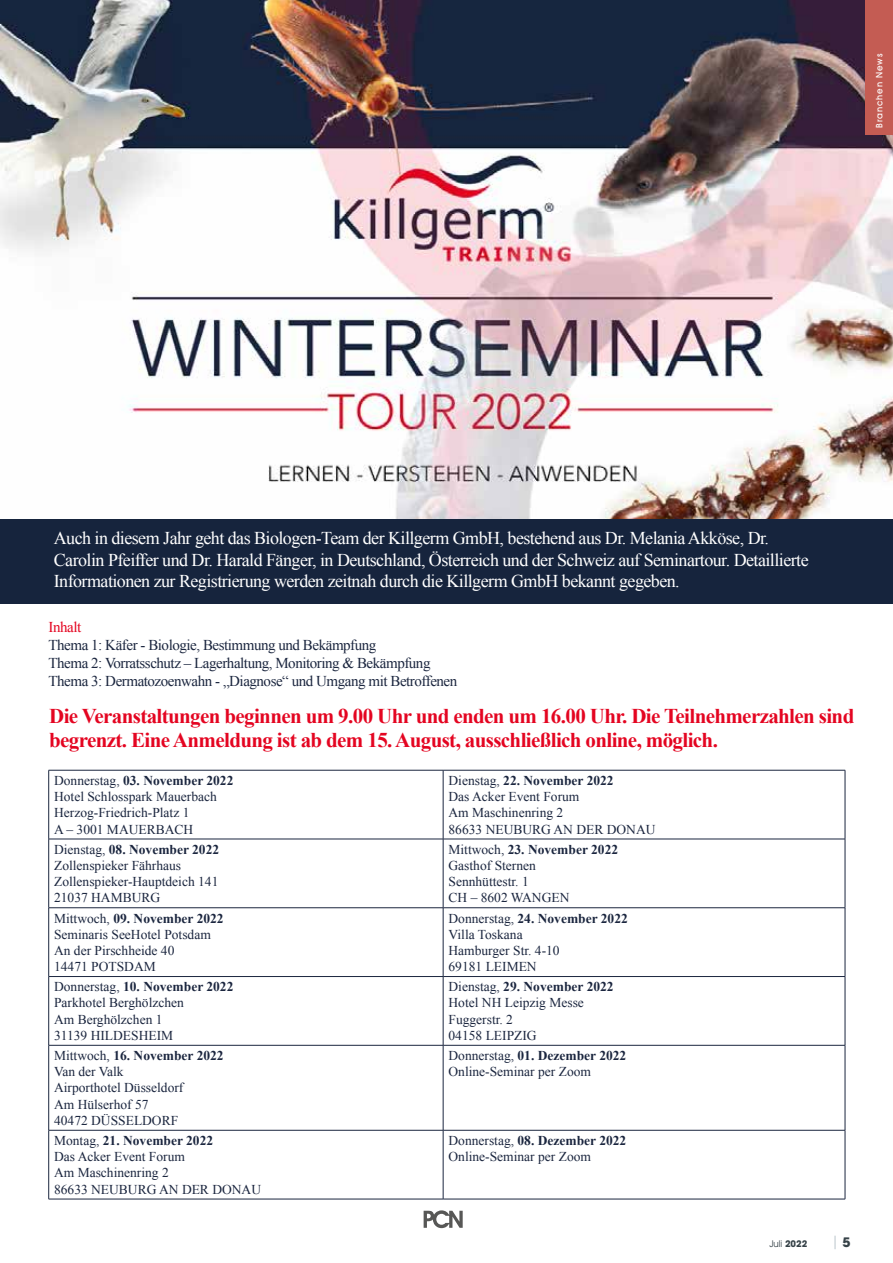
<style>
.page{position:relative;width:893px;height:1263px;background:#fff}
.page>*{position:absolute;margin:0;border:0;box-sizing:border-box;transform-origin:0 0}
.t1{font:700 21px/24px "Times New Roman";letter-spacing:-.03em;color:#e40521}
.t2{font:18px/21px "Times New Roman";letter-spacing:-.03em;color:#fff}
.t3{font:15px/18px "Times New Roman";letter-spacing:-.03em;color:#1b263f}
.t4{font:15px "Times New Roman";letter-spacing:-.03em;color:#e40521}
.t5{font:13.5px/16.2px "Times New Roman";color:#1b263f}
.t6{font:13.5px "Avant Garde IT Cby BT";color:#a5b3bb}
.t7{font:9.3px "Avant Garde IT Cby BT";color:#364248}
.t8{font:500 9px "Avant Garde IT Cby BT";letter-spacing:.1em;color:#fff}
.s1{font-weight:700}
.s2{font-weight:700;color:#364248}
</style>
<div class="page">
<img style="left:0;top:0;width:893px;height:519px">
<svg style="left:49px;top:771px;width:796px;height:428px"></svg>
<hr style="left:49px;top:770px;width:394px;height:1px;background:#1b263f">
<hr style="left:48px;top:770px;width:1px;height:69px;background:#1b263f">
<hr style="left:443px;top:770px;width:402px;height:1px;background:#1b263f">
<hr style="left:443px;top:770px;width:1px;height:69px;background:#1b263f">
<hr style="left:845px;top:770px;width:1px;height:69px;background:#1b263f">
<hr style="left:49px;top:839px;width:394px;height:1px;background:#1b263f">
<hr style="left:48px;top:839px;width:1px;height:68px;background:#1b263f">
<hr style="left:443px;top:839px;width:402px;height:1px;background:#1b263f">
<hr style="left:443px;top:839px;width:1px;height:68px;background:#1b263f">
<hr style="left:845px;top:839px;width:1px;height:68px;background:#1b263f">
<hr style="left:49px;top:907px;width:394px;height:1px;background:#1b263f">
<hr style="left:48px;top:908px;width:1px;height:68px;background:#1b263f">
<hr style="left:443px;top:907px;width:402px;height:1px;background:#1b263f">
<hr style="left:443px;top:908px;width:1px;height:68px;background:#1b263f">
<hr style="left:845px;top:908px;width:1px;height:68px;background:#1b263f">
<hr style="left:48px;top:1045px;width:1px;height:85px;background:#1b263f">
<hr style="left:443px;top:1045px;width:1px;height:85px;background:#1b263f">
<hr style="left:845px;top:1045px;width:1px;height:85px;background:#1b263f">
<hr style="left:49px;top:976px;width:394px;height:1px;background:#1b263f">
<hr style="left:48px;top:977px;width:1px;height:68px;background:#1b263f">
<hr style="left:49px;top:1045px;width:394px;height:1px;background:#1b263f">
<hr style="left:443px;top:976px;width:402px;height:1px;background:#1b263f">
<hr style="left:443px;top:977px;width:1px;height:68px;background:#1b263f">
<hr style="left:845px;top:977px;width:1px;height:68px;background:#1b263f">
<hr style="left:443px;top:1045px;width:402px;height:1px;background:#1b263f">
<hr style="left:49px;top:1130px;width:394px;height:1px;background:#1b263f">
<hr style="left:48px;top:1130px;width:1px;height:69px;background:#1b263f">
<hr style="left:49px;top:1199px;width:394px;height:1px;background:#1b263f">
<hr style="left:443px;top:1130px;width:402px;height:1px;background:#1b263f">
<hr style="left:443px;top:1130px;width:1px;height:69px;background:#1b263f">
<hr style="left:845px;top:1130px;width:1px;height:69px;background:#1b263f">
<hr style="left:443px;top:1199px;width:402px;height:1px;background:#1b263f">
<div style="left:0;top:519px;width:893px;height:85px;background:#16243d"></div>
<div style="left:865px;top:0;width:28px;height:134px;background:#c45c53"></div>
<svg style="left:424px;top:1210px;width:39px;height:18px"></svg>
<p class="t8" style="left:874px;top:128px;width:76px;rotate:-90deg">Branchen News</p>
<p class="t2" style="left:54px;top:528px;width:756px">Auch in diesem Jahr geht das Biologen-Team der Killgerm GmbH, bestehend aus Dr. Melania Akköse, Dr.<br>Carolin Pfeiffer und Dr. Harald Fänger, in Deutschland, Österreich und der Schweiz auf Seminartour. Detaillierte<br>Informationen zur Registrierung werden zeitnah durch die Killgerm GmbH bekannt gegeben.</p>
<p class="t4" style="left:49px;top:617px;width:34px">Inhalt</p>
<p class="t3" style="left:49px;top:636px;width:410px">Thema 1: Käfer - Biologie, Bestimmung und Bekämpfung<br>Thema 2: Vorratsschutz – Lagerhaltung, Monitoring &amp; Bekämpfung<br>Thema 3: Dermatozoenwahn - „Diagnose“ und Umgang mit Betroffenen</p>
<h1 class="t1" style="left:49px;top:703px;width:807px">Die Veranstaltungen beginnen um 9.00 Uhr und enden um 16.00 Uhr. Die Teilnehmerzahlen sind begrenzt. Eine Anmeldung ist ab dem 15. August, ausschließlich online, möglich.</h1>
<p class="t5" style="left:54px;top:772px;width:181px">Donnerstag, <span class="s1">03. November 2022<br></span>Hotel Schlosspark Mauerbach<br>Herzog-Friedrich-Platz 1<br>A – 3001 MAUERBACH</p>
<p class="t5" style="left:449px;top:772px;width:208px">Dienstag, <span class="s1">22. November 2022<br></span>Das Acker Event Forum<br>Am Maschinenring 2<br>86633 NEUBURG AN DER DONAU</p>
<p class="t5" style="left:54px;top:841px;width:167px">Dienstag, <span class="s1">08. November 2022<br></span>Zollenspieker Fährhaus<br>Zollenspieker-Hauptdeich 141<br>21037 HAMBURG</p>
<p class="t5" style="left:449px;top:841px;width:171px">Mittwoch, <span class="s1">23. November 2022<br></span>Gasthof Sternen<br>Sennhüttestr. 1<br>CH – 8602 WANGEN</p>
<p class="t5" style="left:54px;top:910px;width:171px">Mittwoch, <span class="s1">09. November 2022<br></span>Seminaris SeeHotel Potsdam<br>An der Pirschheide 40<br>14471 POTSDAM</p>
<p class="t5" style="left:449px;top:910px;width:181px">Donnerstag, <span class="s1">24. November 2022<br></span>Villa Toskana<br>Hamburger Str. 4-10<br>69181 LEIMEN</p>
<p class="t5" style="left:54px;top:978px;width:181px">Donnerstag, <span class="s1">10. November 2022<br></span>Parkhotel Berghölzchen<br>Am Berghölzchen 1<br>31139 HILDESHEIM</p>
<p class="t5" style="left:449px;top:978px;width:167px">Dienstag, <span class="s1">29. November 2022<br></span>Hotel NH Leipzig Messe<br>Fuggerstr. 2<br>04158 LEIPZIG</p>
<p class="t5" style="left:54px;top:1047px;width:171px">Mittwoch, <span class="s1">16. November 2022<br></span>Van der Valk<br>Airporthotel Düsseldorf<br>Am Hülserhof 57<br>40472 DÜSSELDORF</p>
<p class="t5" style="left:449px;top:1047px;width:179px">Donnerstag, <span class="s1">01. Dezember 2022<br></span>Online-Seminar per Zoom</p>
<p class="t5" style="left:54px;top:1132px;width:208px">Montag, <span class="s1">21. November 2022<br></span>Das Acker Event Forum<br>Am Maschinenring 2<br>86633 NEUBURG AN DER DONAU</p>
<p class="t5" style="left:449px;top:1132px;width:179px">Donnerstag, <span class="s1">08. Dezember 2022<br></span>Online-Seminar per Zoom</p>
<p class="t7" style="left:769px;top:1238px;width:39px">Juli <span class="s1">2022</span></p>
<p class="t6" style="left:832px;top:1233px;width:20px">| <span class="s2">5</span></p>
</div>
